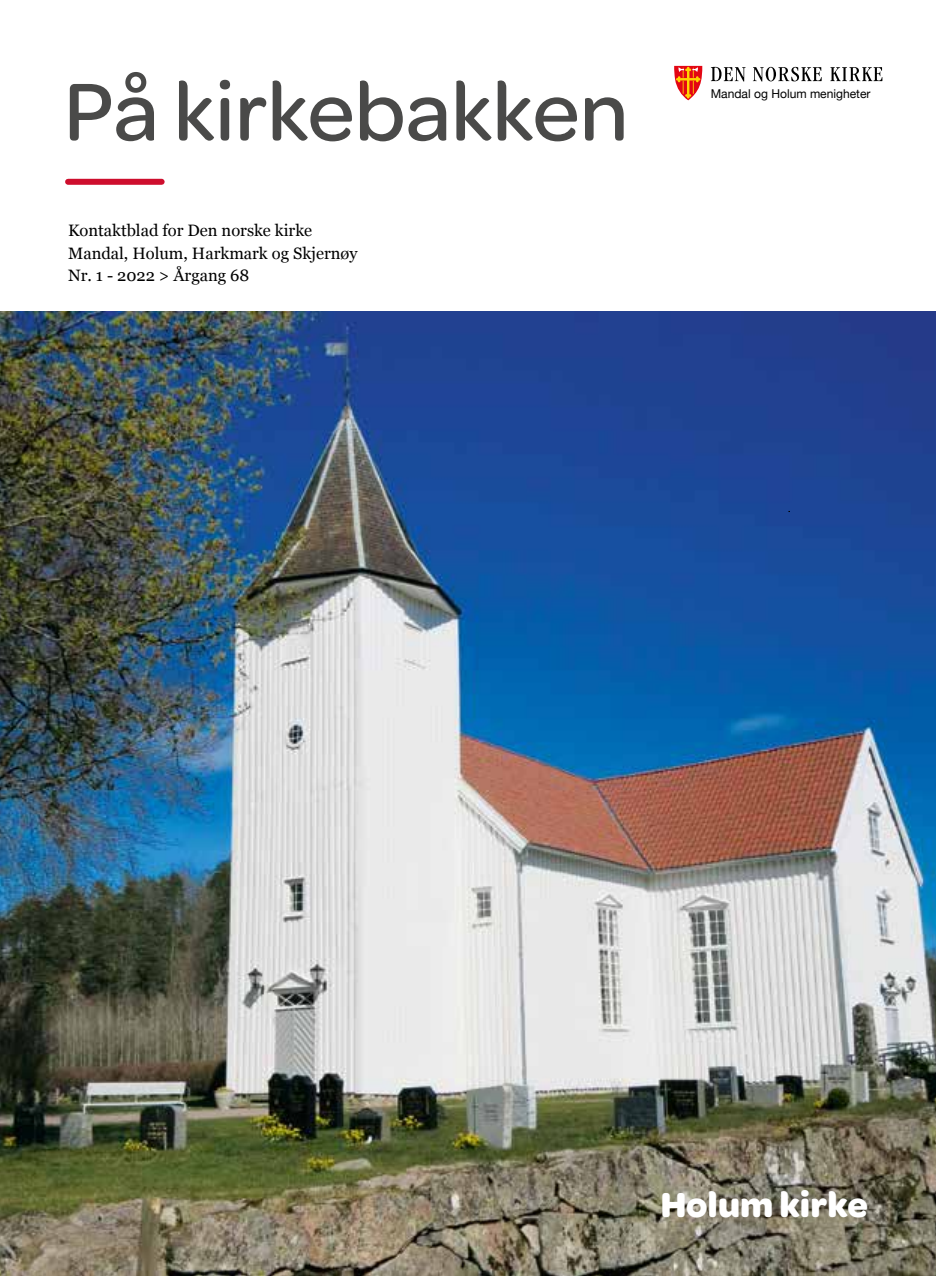
<style>
.page{position:relative;width:936px;height:1276px;background:#fff}
.page>*{position:absolute;margin:0;border:0;box-sizing:border-box;transform-origin:0 0}
.t1{font:500 87px "Omnes";color:#4a4a49}
.t2{font:700 36.75px "Omnes";color:#fff}
.t3{font:16.5px/22.5px "Georgia";color:#000}
.t4{font:12.45px "Helvetica Neue LT Std";letter-spacing:-.005em;color:#000}
.t5{font:12.15px "Helvetica Neue";color:#000}
</style>
<div class="page">
<img style="left:0;top:312px;width:935px;height:964px">
<div style="left:68px;top:179px;width:94px;height:6px;background:#ce0e2d"></div>
<svg style="left:710px;top:67px;width:35px;height:15px"></svg>
<svg style="left:753px;top:67px;width:68px;height:15px"></svg>
<svg style="left:830px;top:67px;width:52px;height:14px"></svg>
<svg style="left:674px;top:66px;width:28px;height:34px"></svg>
<h1 class="t1" style="left:64px;top:51px;width:566px">På kirkebakken</h1>
<p class="t3" style="left:68px;top:219px;width:291px">Kontaktblad for Den norske kirke<br>Mandal, Holum, Harkmark og Skjernøy<br>Nr. 1 - 2022 &gt; Årgang 68</p>
<p class="t4" style="left:710px;top:85px;width:66px">Enhetsnavn</p>
<p class="t5" style="left:710px;top:84px;width:161px">Mandal og Holum menigheter</p>
<h2 class="t2" style="left:660px;top:1177px;width:209px">Holum kirke</h2>
</div>
